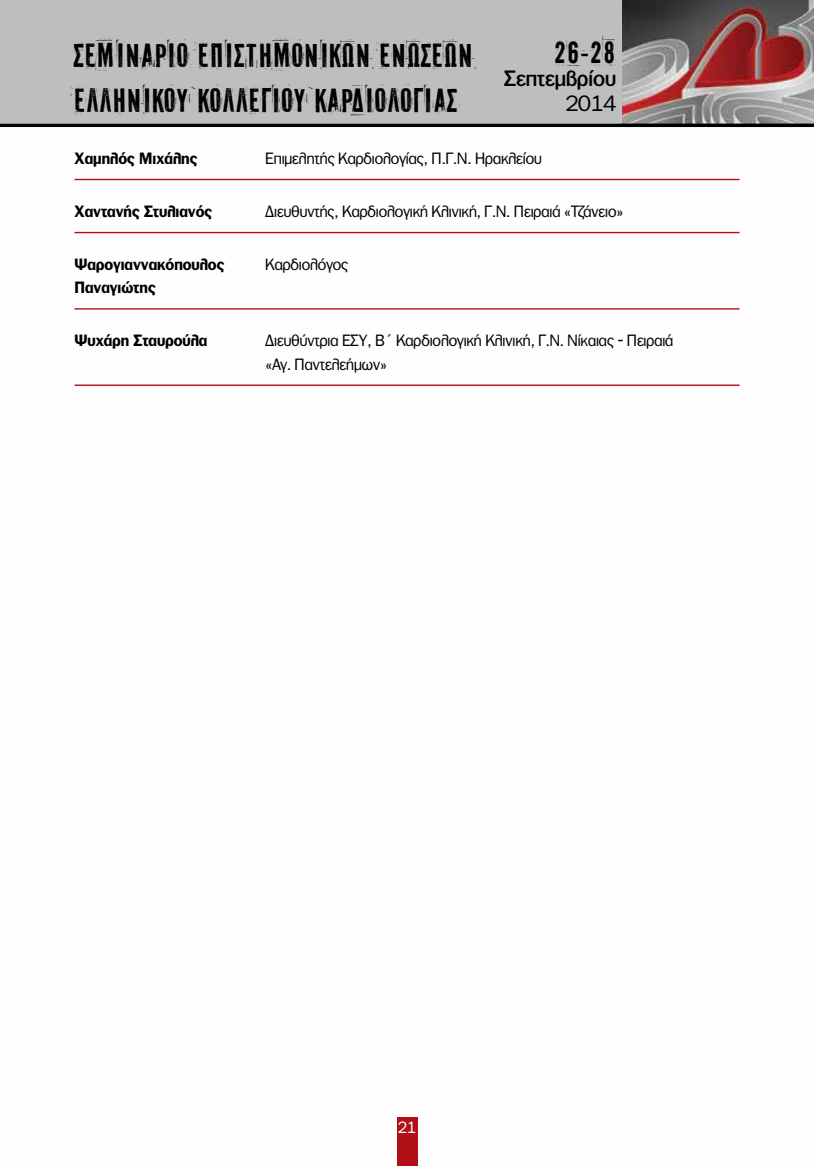
<style>
.page{position:relative;width:814px;height:1166px;background:#fff}
.page>*{position:absolute;margin:0;border:0;box-sizing:border-box;transform-origin:0 0}
.t1{font:31.68px/45.5px "PF Fuel";letter-spacing:-.02em;color:#000}
.t2{font:29.22px "PF Fuel";color:#000}
.t3{font:21.35px "PF Franklin Gothic Med";color:#000}
.t4{font:21.35px "PF Franklin Gothic";color:#000}
.t5{font:15.75px/23.3px "PF Franklin Gothic";color:#000}
.t6{font:700 15.75px "PF Franklin Gothic";color:#000;scale:.95 1}
.t7{font:15.75px "PF Franklin Gothic";color:#fff;scale:.95 1}
</style>
<div class="page">
<img style="left:0;top:0;width:814px;height:1166px">
<div style="left:0;top:0;width:621px;height:123px;background:#bcbec0"></div>
<hr style="left:0;top:124px;width:814px;height:3px;background:#000">
<div style="left:396px;top:1117px;width:21px;height:49px;background:#b11116"></div>
<hr style="left:74px;top:179px;width:665px;height:1px;background:#b11116">
<hr style="left:74px;top:232px;width:665px;height:1px;background:#b11116">
<hr style="left:74px;top:308px;width:665px;height:2px;background:#b11116">
<hr style="left:74px;top:384px;width:665px;height:2px;background:#b11116">
<h1 class="t1" style="left:73px;top:32px;width:402px">ΣΕΜΙΝΑΡΙΟ ΕΠΙΣΤΗΜΟΝΙΚΩΝ ΕΝΩΣΕΩΝ<br>ΕΛΛΗΝΙΚΟΥ ΚΟΛΛΕΓΙΟΥ ΚΑΡ∆ΙΟΛΟΓΙΑΣ</h1>
<h2 class="t2" style="left:553px;top:34px;width:64px">26-28</h2>
<h3 class="t3" style="left:504px;top:66px;width:113px">Σεπτεµβρίου</h3>
<h3 class="t4" style="left:565px;top:92px;width:52px">2014</h3>
<p class="t6" style="left:74px;top:149px;width:131px">Χαμηλός Μιχάλης</p>
<p class="t5" style="left:265px;top:147px;width:278px">Επιμελητής Καρδιολογίας, Π.Γ.Ν. Ηρακλείου</p>
<p class="t6" style="left:74px;top:202px;width:146px">Χαντανής Στυλιανός</p>
<p class="t5" style="left:265px;top:200px;width:359px">Διευθυντής, Καρδιολογική Κλινική, Γ.Ν. Πειραιά «Τζάνειο»</p>
<p class="t6" style="left:74px;top:255px;width:159px">Ψαρογιαννακόπουλος</p>
<p class="t5" style="left:265px;top:253px;width:84px">Καρδιολόγος</p>
<p class="t6" style="left:74px;top:278px;width:87px">Παναγιώτης</p>
<p class="t6" style="left:74px;top:331px;width:141px">Ψυχάρη Σταυρούλα</p>
<p class="t5" style="left:265px;top:329px;width:409px">Διευθύντρια ΕΣΥ, Β΄ Καρδιολογική Κλινική, Γ.Ν. Νίκαιας - Πειραιά «Αγ. Παντελεήµων»</p>
<p class="t7" style="left:398px;top:1119px;width:20px">21</p>
</div>
